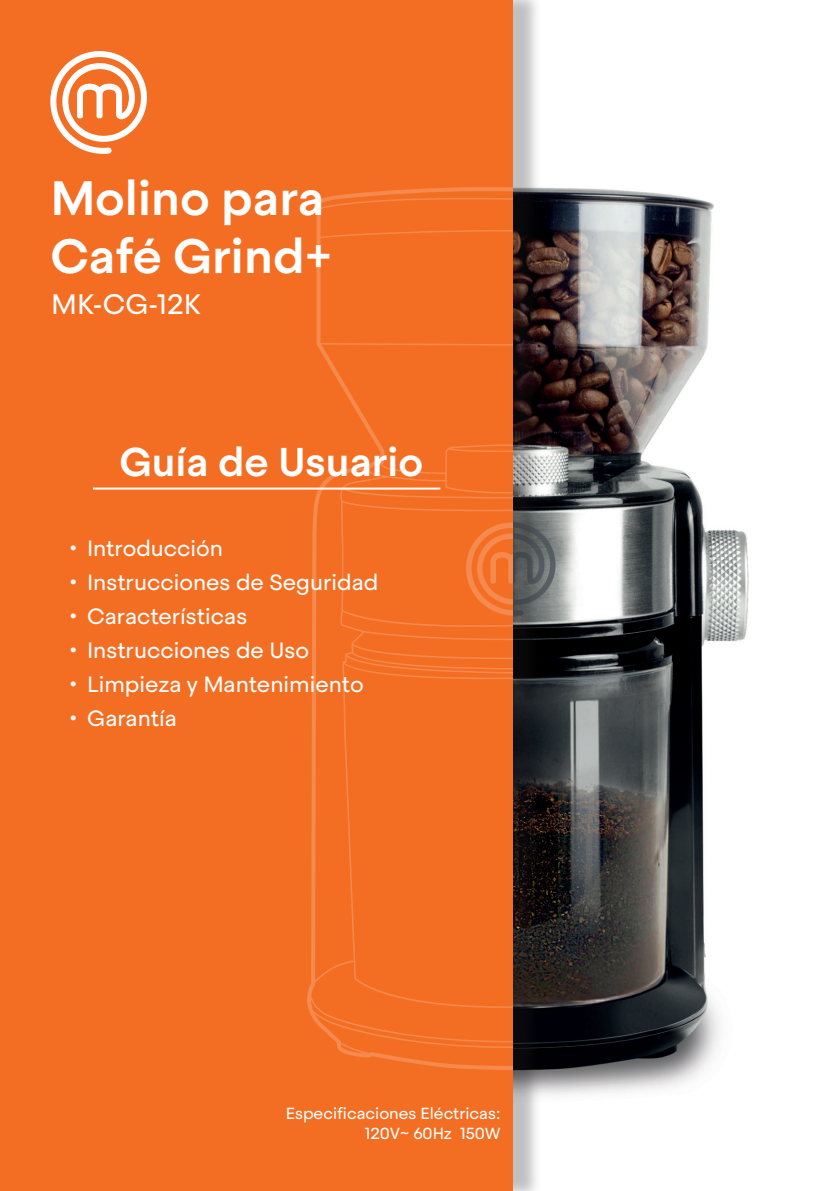
<style>
.page{position:relative;width:840px;height:1191px;background:#fff}
.page>*{position:absolute;margin:0;border:0;box-sizing:border-box;transform-origin:0 0}
.t1{font:500 48px/57.6px "Steradian";color:#fff}
.t2{font:500 40px "Steradian";color:#fff}
.t3{font:28px "Steradian";color:#fff}
.t4{font:22px "Steradian";color:#fff}
.t5{font:16px/19.2px "Steradian";color:#fff;text-align:right}
</style>
<div class="page">
<img style="left:541px;top:187px;width:208px;height:908px">
<div style="left:0;top:0;width:541px;height:1191px;background:#231f20;opacity:.28"></div>
<div style="left:0;top:0;width:512px;height:1191px;background:#f36e23"></div>
<svg style="left:50px;top:51px;width:97px;height:103px"></svg>
<svg style="left:307px;top:187px;width:205px;height:883px"></svg>
<hr style="left:93px;top:487px;width:347px;height:2px;background:#fff">
<h1 class="t1" style="left:50px;top:170px;width:283px">Molino para<br>Café Grind+</h1>
<p class="t3" style="left:51px;top:288px;width:151px">MK-CG-12K</p>
<h2 class="t2" style="left:119px;top:437px;width:305px">Guía de Usuario</h2>
<p class="t4" style="left:69px;top:535px;width:155px">• Introducción</p>
<p class="t4" style="left:69px;top:569px;width:311px">• Instrucciones de Seguridad</p>
<p class="t4" style="left:69px;top:603px;width:180px">• Características</p>
<p class="t4" style="left:69px;top:637px;width:241px">• Instrucciones de Uso</p>
<p class="t4" style="left:69px;top:671px;width:296px">• Limpieza y Mantenimiento</p>
<p class="t4" style="left:69px;top:705px;width:109px">• Garantía</p>
<p class="t5" style="left:285px;top:1104px;width:216px">Especificaciones Eléctricas:<br>120V~ 60Hz 150W</p>
</div>
